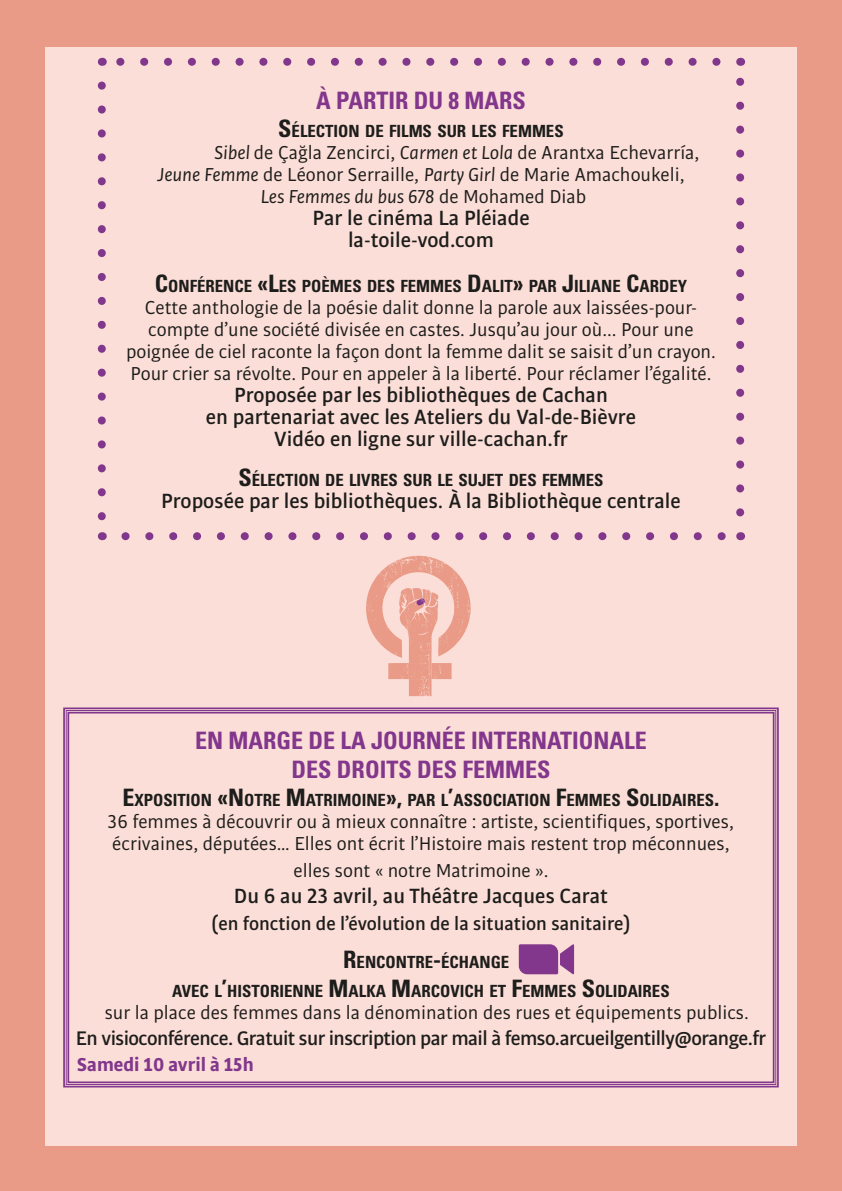
<style>
.page{position:relative;width:842px;height:1191px;background:#e99b87}
.page>*{position:absolute;margin:0;border:0;box-sizing:border-box;transform-origin:0 0}
.t1{font:700 condensed 24px "Univers";color:#82368c}
.t2{font:500 22px "Bulo";color:#1d1d1b}
.t3{font:500 21px "Bulo";letter-spacing:-.025em;color:#1d1d1b}
.t4{font:20px/22px "Bulo";color:#1d1d1b}
.t5{font:500 20px "Bulo";color:#1d1d1b}
.t6{font:italic 20px "Bulo";color:#1d1d1b}
.t7{font:700 20px "Bulo";color:#81388c}
.t8{font:700 condensed 16.8px "Univers";color:#1d1d1b}
.s1{font-size:24px}
.s2{font-style:italic}
.s3{font-style:normal}
.s4{font-family:"Minion Pro";font-weight:400;font-size:24px}
</style>
<div class="page">
<div style="left:45px;top:47px;width:752px;height:1098px;background:#fcded8"></div>
<svg style="left:63px;top:707px;width:716px;height:381px"></svg>
<div style="left:67px;top:712px;width:707px;height:371px;border:2px solid #81388c"></div>
<svg style="left:98px;top:85px;width:8px;height:436px"></svg>
<svg style="left:125px;top:532px;width:601px;height:8px"></svg>
<svg style="left:736px;top:77px;width:8px;height:435px"></svg>
<svg style="left:116px;top:58px;width:600px;height:8px"></svg>
<svg style="left:519px;top:944px;width:55px;height:30px;background:#924c95"></svg>
<svg style="left:366px;top:556px;width:105px;height:140px"></svg>
<p class="t1" style="left:316px;top:85px;width:211px">À PARTIR DU 8 MARS</p>
<p class="t8" style="left:278px;top:121px;width:287px"><span class="s1">S</span>ÉLECTION DE FILMS SUR LES FEMMES</p>
<p class="t4" style="left:214px;top:141px;width:487px"><span class="s2">Sibel</span> de Çağla Zencirci, <span class="s2">Carmen et Lola</span> de Arantxa Echevarría,</p>
<p class="t4" style="left:157px;top:163px;width:529px"><span class="s2">Jeune Femme</span> de Léonor Serraille, <span class="s2">Party Girl</span> de Marie Amachoukeli,</p>
<p class="t6" style="left:260px;top:184px;width:327px">Les Femmes du bus 678 <span class="s3">de Mohamed Diab</span></p>
<p class="t2" style="left:312px;top:204px;width:219px">Par le cinéma La Pléiade</p>
<p class="t2" style="left:348px;top:226px;width:147px">la-toile-vod.com</p>
<p class="t8" style="left:155px;top:276px;width:534px"><span class="s1">C</span>ONFÉRENCE <span class="s1">«L</span>ES POÈMES DES FEMMES <span class="s1">D</span>ALIT<span class="s1">»</span> PAR <span class="s1">J</span>ILIANE <span class="s1">C</span>ARDEY</p>
<p class="t4" style="left:126px;top:295px;width:591px;text-align:center">Cette anthologie de la poésie dalit donne la parole aux laissées-pour&shy;compte d’une société divisée en castes. Jusqu’au jour où... Pour une poignée de ciel raconte la façon dont la femme dalit se saisit d’un crayon.<br>Pour crier sa révolte. Pour en appeler à la liberté. Pour réclamer l’égalité.</p>
<p class="t2" style="left:234px;top:380px;width:375px">Proposée par les bibliothèques de Cachan</p>
<p class="t2" style="left:206px;top:402px;width:431px">en partenariat avec les Ateliers du Val-de-Bièvre</p>
<p class="t2" style="left:274px;top:424px;width:295px">Vidéo en ligne sur ville-cachan.fr</p>
<p class="t8" style="left:238px;top:470px;width:367px"><span class="s1">S</span>ÉLECTION DE LIVRES SUR LE SUJET DES FEMMES</p>
<p class="t2" style="left:161px;top:487px;width:521px">Proposée par les bibliothèques<span class="s4">.</span> À la Bibliothèque centrale</p>
<p class="t1" style="left:195px;top:725px;width:453px">EN MARGE DE LA JOURNÉE INTERNATIONALE</p>
<p class="t1" style="left:292px;top:754px;width:260px">DES DROITS DES FEMMES</p>
<p class="t8" style="left:123px;top:790px;width:598px"><span class="s1">E</span>XPOSITION <span class="s1">«N</span> OTRE <span class="s1">M</span>ATRIMOINE<span class="s1">»,</span> PAR L<span class="s1">’</span>ASSOCIATION <span class="s1">F</span>EMMES <span class="s1">S</span>OLIDAIRES<span class="s1">.</span></p>
<p class="t4" style="left:108px;top:810px;width:627px">36 femmes à découvrir ou à mieux connaître : artiste, scientifiques, sportives, écrivaines, députées… Elles ont écrit l’Histoire mais restent trop méconnues,</p>
<p class="t4" style="left:294px;top:859px;width:256px">elles sont « notre Matrimoine ».</p>
<p class="t2" style="left:234px;top:882px;width:376px">Du 6 au 23 avril, au Théâtre Jacques Carat</p>
<p class="t5" style="left:211px;top:910px;width:422px">(en fonction de l’évolution de la situation sanitaire)</p>
<p class="t8" style="left:343px;top:952px;width:168px"><span class="s1">R</span>ENCONTRE<span class="s1">-</span>ÉCHANGE</p>
<p class="t8" style="left:172px;top:981px;width:499px">AVEC L<span class="s1">’</span>HISTORIENNE <span class="s1">M</span>ALKA <span class="s1">M</span>ARCOVICH ET <span class="s1">F</span>EMMES <span class="s1">S</span>OLIDAIRES</p>
<p class="t4" style="left:105px;top:1001px;width:646px">sur la place des femmes dans la dénomination des rues et équipements publics.</p>
<p class="t3" style="left:76px;top:1024px;width:691px">En visioconférence. Gratuit sur inscription par mail à femso.arcueilgentilly@orange.fr</p>
<p class="t7" style="left:77px;top:1051px;width:178px">Samedi 10 avril à 15h</p>
</div>
